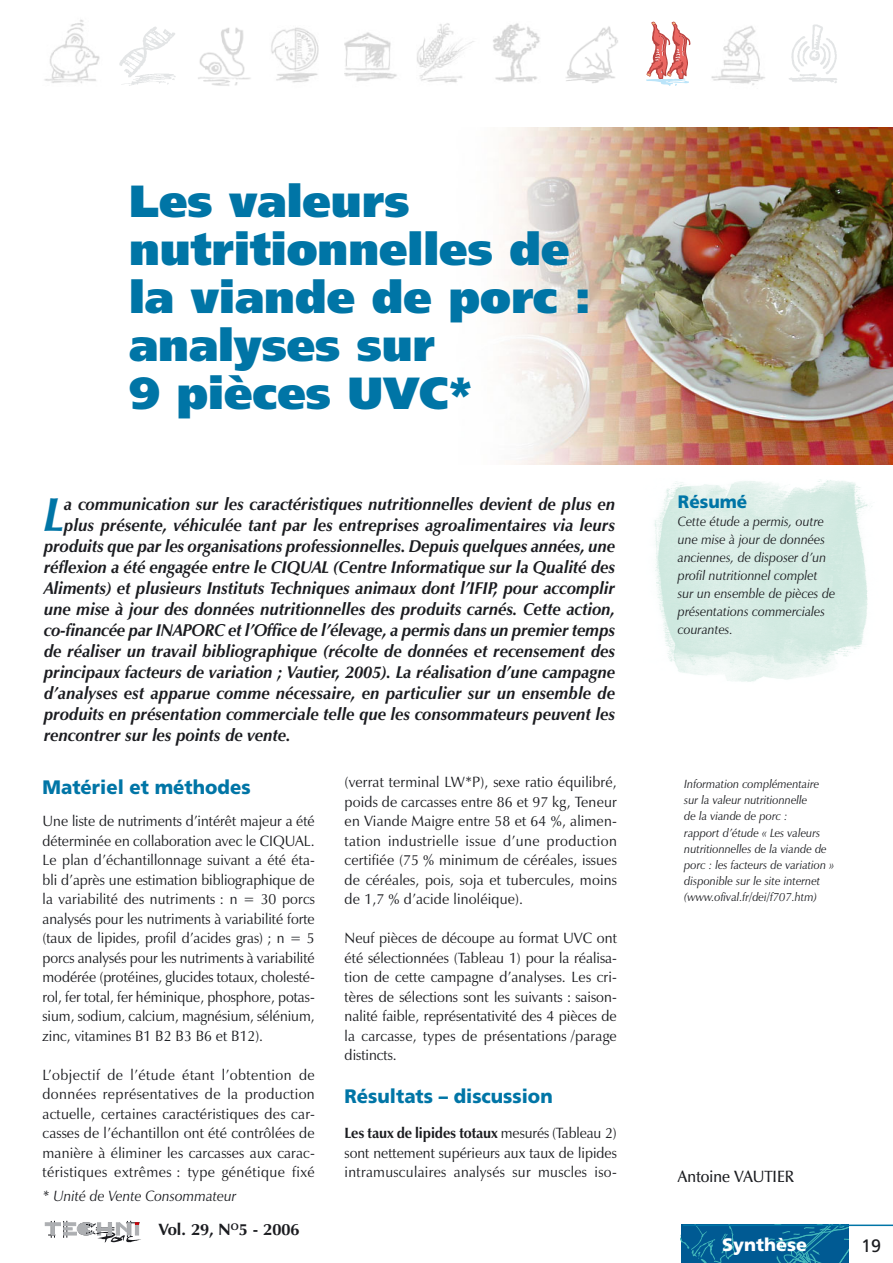
<style>
.page{position:relative;width:893px;height:1263px;background:#fff}
.page>*{position:absolute;margin:0;border:0;box-sizing:border-box;transform-origin:0 0}
.t1{font:italic 700 48px "Zapf Humanist 601 BT";color:#0075a6;scale:.95 1}
.t2{font:900 45px/48px "Frutiger";color:#0075a6}
.t3{font:900 19.5px "Frutiger";color:#0075a6;scale:.95 1}
.t4{font:900 18px "Frutiger";color:#fff}
.t5{font:900 18px "Frutiger";color:#0075a6;scale:.95 1}
.t6{font:18px "Frutiger";color:#1b1c20}
.t7{font:italic 700 17.25px "Zapf Humanist 601 BT";color:#1b1c20;scale:.95 1}
.t8{font:700 16.5px "Zapf Humanist 601 BT";color:#1b1c20}
.t9{font:600 16.5px "Zapf Humanist 601 BT";color:#1b1c20;scale:.95 1}
.t10{font:15px/19.5px "Zapf Humanist 601 BT";letter-spacing:.01em;color:#1b1c20;text-align:justify;scale:.96 1}
.t11{font:15px/19.5px "Zapf Humanist 601 BT";letter-spacing:.01em;color:#1b1c20;text-align:justify;scale:.95 1}
.t12{font:italic 15px "Zapf Humanist 601 BT";color:#1b1c20;scale:.95 1}
.t13{font:italic 13.5px/18px "Zapf Humanist 601 BT";color:#1b1c20;scale:.95 1}
.t14{font:italic 12px/16.2px "Zapf Humanist 601 BT";color:#1b1c20;scale:.95 1}
.s1{font-weight:700}
</style>
<div class="page">
<img style="left:44px;top:19px;width:56px;height:64px">
<img style="left:119px;top:26px;width:57px;height:60px">
<img style="left:198px;top:27px;width:53px;height:59px">
<img style="left:344px;top:32px;width:53px;height:50px">
<img style="left:417px;top:23px;width:57px;height:60px">
<img style="left:493px;top:23px;width:47px;height:59px">
<svg style="left:646px;top:22px;width:44px;height:64px"></svg>
<img style="left:711px;top:26px;width:54px;height:59px">
<img style="left:789px;top:24px;width:48px;height:59px">
<img style="left:271px;top:27px;width:48px;height:56px">
<img style="left:566px;top:26px;width:52px;height:57px">
<hr style="left:45px;top:1223px;width:16px;height:3px;background:#adafb2">
<svg style="left:48px;top:1220px;width:93px;height:22px"></svg>
<hr style="left:108px;top:1223px;width:4px;height:12px;background:#adafb2">
<div style="left:680px;top:1225px;width:168px;height:38px;background:#005a93"></div>
<svg style="left:680px;top:1225px;width:55px;height:38px"></svg>
<svg style="left:767px;top:1226px;width:81px;height:37px"></svg>
<hr style="left:683px;top:1225px;width:209px;height:1px;background:#0075a6">
<img style="left:503px;top:128px;width:389px;height:336px">
<img style="left:654px;top:479px;width:218px;height:203px">
<h2 class="t2" style="left:129px;top:181px;width:463px">Les valeurs nutritionnelles de la viande de porc : analyses sur<br>9 pièces UVC*</h2>
<h1 class="t1" style="left:44px;top:493px;width:23px">L</h1>
<p class="t7" style="left:64px;top:496px;width:581px">a communication sur les caractéristiques nutritionnelles devient de plus en</p>
<p class="t7" style="left:64px;top:517px;width:581px">plus présente, véhiculée tant par les entreprises agroalimentaires via leurs</p>
<p class="t7" style="left:44px;top:538px;width:603px">produits que par les organisations professionnelles. Depuis quelques années, une</p>
<p class="t7" style="left:44px;top:559px;width:603px">réflexion a été engagée entre le CIQUAL (Centre Informatique sur la Qualité des</p>
<p class="t7" style="left:44px;top:580px;width:603px">Aliments) et plusieurs Instituts Techniques animaux dont l’IFIP, pour accomplir</p>
<p class="t7" style="left:44px;top:601px;width:603px">une mise à jour des données nutritionnelles des produits carnés. Cette action,</p>
<p class="t7" style="left:44px;top:622px;width:603px">co-financée par INAPORC et l’Office de l’élevage, a permis dans un premier temps</p>
<p class="t7" style="left:44px;top:643px;width:603px">de réaliser un travail bibliographique (récolte de données et recensement des</p>
<p class="t7" style="left:44px;top:664px;width:603px">principaux facteurs de variation ; Vautier, 2005). La réalisation d’une campagne</p>
<p class="t7" style="left:44px;top:685px;width:603px">d’analyses est apparue comme nécessaire, en particulier sur un ensemble de</p>
<p class="t7" style="left:44px;top:706px;width:603px">produits en présentation commerciale telle que les consommateurs peuvent les</p>
<p class="t7" style="left:44px;top:727px;width:261px">rencontrer sur les points de vente.</p>
<p class="t3" style="left:43px;top:779px;width:220px">Matériel et méthodes</p>
<p class="t11" style="left:43px;top:813px;width:288px">Une liste de nutriments d’intérêt majeur a été déterminée en collaboration avec le CIQUAL.<br>Le plan d’échantillonnage suivant a été éta&shy;bli d’après une estimation bibliographique de la variabilité des nutriments : n = 30 porcs analysés pour les nutriments à variabilité forte (taux de lipides, profil d’acides gras) ; n = 5 porcs analysés pour les nutriments à variabilité modérée (protéines, glucides totaux, cholesté&shy;rol, fer total, fer héminique, phosphore, potas&shy;sium, sodium, calcium, magnésium, sélénium, zinc, vitamines B1 B2 B3 B6 et B12).</p>
<p class="t10" style="left:43px;top:1066px;width:285px">L’objectif de l’étude étant l’obtention de données représentatives de la production actuelle, certaines caractéristiques des car&shy;casses de l’échantillon ont été contrôlées de manière à éliminer les carcasses aux carac&shy;téristiques extrêmes : type génétique fixé</p>
<p class="t12" style="left:43px;top:1189px;width:205px">* Unité de Vente Consommateur</p>
<p class="t8" style="left:159px;top:1223px;width:142px">Vol. 29, N<sup>O</sup>5 - 2006</p>
<p class="t10" style="left:344px;top:774px;width:285px">(verrat terminal LW*P), sexe ratio équilibré, poids de carcasses entre 86 et 97 kg, Teneur en Viande Maigre entre 58 et 64 %, alimen&shy;tation industrielle issue d’une production certifiée (75 % minimum de céréales, issues de céréales, pois, soja et tubercules, moins de 1,7 % d’acide linoléique).</p>
<p class="t10" style="left:344px;top:930px;width:285px">Neuf pièces de découpe au format UVC ont été sélectionnées (Tableau 1) pour la réalisa&shy;tion de cette campagne d’analyses. Les cri&shy;tères de sélections sont les suivants : saison&shy;nalité faible, représentativité des 4 pièces de la carcasse, types de présentations /parage distincts.</p>
<p class="t3" style="left:344px;top:1089px;width:220px">Résultats – discussion</p>
<p class="t11" style="left:344px;top:1125px;width:288px"><span class="s1">Les taux de lipides totaux</span> mesurés (Tableau 2) sont nettement supérieurs aux taux de lipides intramusculaires analysés sur muscles iso-</p>
<p class="t5" style="left:678px;top:495px;width:75px">Résumé</p>
<p class="t13" style="left:678px;top:514px;width:167px">Cette étude a permis, outre une mise à jour de données anciennes, de disposer d’un profil nutritionnel complet sur un ensemble de pièces de présentations commerciales courantes.</p>
<p class="t14" style="left:684px;top:777px;width:159px">Information complémentaire sur la valeur nutritionnelle<br>de la viande de porc :<br>rapport d’étude « Les valeurs nutritionnelles de la viande de porc : les facteurs de variation » disponible sur le site internet (www.ofival.fr/dei/f707.htm)</p>
<p class="t9" style="left:678px;top:1169px;width:124px">Antoine VAUTIER</p>
<p class="t4" style="left:722px;top:1237px;width:86px">Synthèse</p>
<p class="t6" style="left:861px;top:1238px;width:22px">19</p>
</div>
